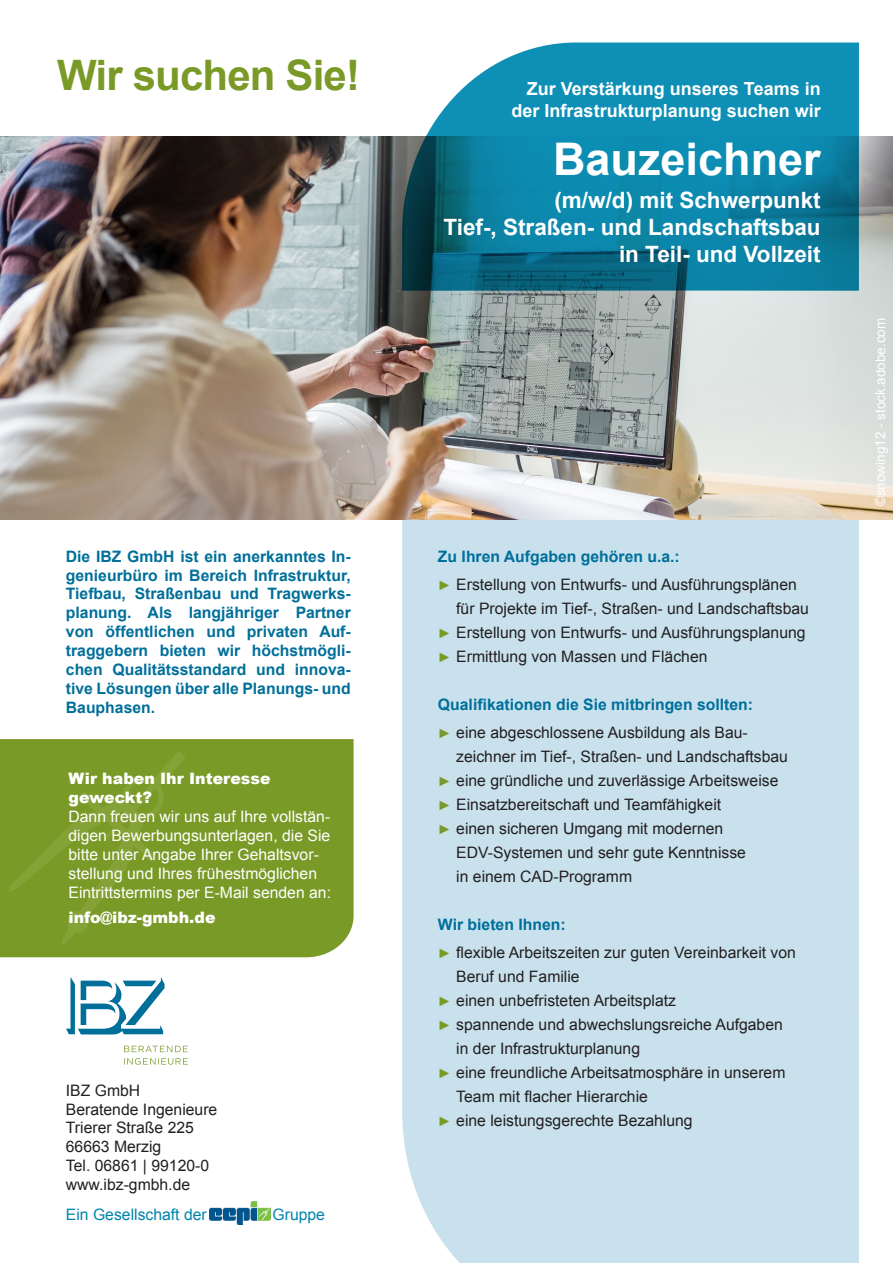
<style>
.page{position:relative;width:893px;height:1263px;background:#fff}
.page>*{position:absolute;margin:0;border:0;box-sizing:border-box;transform-origin:0 0}
.t1{font:700 45px "Arial";color:#fff}
.t2{font:700 42px "Arial";letter-spacing:-.02em;color:#799a27}
.t3{font:700 22.5px/27px "Arial";color:#fff;text-align:right}
.t4{font:700 18px/21.6px "Arial";color:#fff;text-align:right}
.t5{font:15.75px/18.9px "Arial";color:#231f20}
.t6{font:700 15.75px/18.9px "Arial";color:#006f9a}
.t7{font:15.75px/18.9px "Arial";color:#fff}
.t8{font:900 15.75px/18.9px "Arial";color:#fff}
.t9{font:15.75px "Arial";color:#0084ac}
.t10{font:13.5px "Arial";color:#fff}
.s1{font-weight:700;color:#006f9a}
.s2{font-weight:700;font-size:13.5px;color:#799a27}
.s3{font-size:13.5px;color:#799a27}
.s4{font-weight:400;color:#231f20}
</style>
<div class="page">
<div style="left:402px;top:519px;width:457px;height:744px;background:#c8e1ed"></div>
<img style="left:0;top:136px;width:893px;height:383px">
<div style="left:392px;top:32px;width:477px;height:269px;background:#fff;opacity:.9"></div>
<svg style="left:402px;top:43px;width:457px;height:248px;fill:#0c8bb0"></svg>
<div style="left:0;top:739px;width:354px;height:218px;background:#799a27"></div>
<svg style="left:8px;top:750px;width:178px;height:196px"></svg>
<img style="left:210px;top:1201px;width:60px;height:24px">
<svg style="left:66px;top:977px;width:99px;height:57px"></svg>
<svg style="left:124px;top:1058px;width:64px;height:7px"></svg>
<svg style="left:124px;top:1046px;width:64px;height:6px"></svg>
<h2 class="t2" style="left:57px;top:48px;width:304px">Wir suchen Sie!</h2>
<p class="t6" style="left:66px;top:547px;width:286px;text-align:justify">Die IBZ GmbH ist ein anerkanntes In&shy;genieurbüro im Bereich Infrastruktur, Tiefbau, Straßenbau und Tragwerks&shy;planung. Als langjähriger Partner von öffentlichen und privaten Auf&shy;traggebern bieten wir höchstmögli&shy;chen Qualitätsstandard und innova&shy;tive Lösungen über alle Planungs- und Bauphasen.</p>
<p class="t8" style="left:68px;top:769px;width:204px">Wir haben Ihr Interesse geweckt?</p>
<p class="t7" style="left:68px;top:807px;width:264px">Dann freuen wir uns auf Ihre vollstän&shy;digen Bewerbungsunterlagen, die Sie bitte unter Angabe Ihrer Gehaltsvor&shy;stellung und Ihres frühestmöglichen Eintrittstermins per E-Mail senden an:</p>
<p class="t8" style="left:68px;top:908px;width:149px">info@ibz-gmbh.de</p>
<p class="t5" style="left:66px;top:1081px;width:153px">IBZ GmbH<br>Beratende Ingenieure<br>Trierer Straße 225<br>66663 Merzig<br>Tel. 06861 | 99120-0 www.ibz-gmbh.de</p>
<p class="t9" style="left:66px;top:1204px;width:142px">Ein Gesellschaft der</p>
<p class="t9" style="left:273px;top:1204px;width:54px">Gruppe</p>
<p class="t4" style="left:512px;top:79px;width:311px">Zur Verstärkung unseres Teams in der Infrastrukturplanung suchen wir</p>
<h1 class="t1" style="left:553px;top:130px;width:269px">Bauzeichner</h1>
<h3 class="t3" style="left:444px;top:188px;width:379px">(m/w/d) mit Schwerpunkt<br>Tief-, Straßen- und Landschaftsbau in Teil- und Vollzeit</h3>
<p class="t5" style="left:438px;top:542px;width:360px;line-height:28.2px"><span class="s1">Zu Ihren Aufgaben gehören u.a.:<br></span><span class="s2">►</span> Erstellung von Entwurfs- und Ausführungsplänen</p>
<p class="t5" style="left:438px;top:596px;width:373px;line-height:24px;text-indent:18px">für Projekte im Tief-, Straßen- und Landschaftsbau <span class="s2">►</span> Erstellung von Entwurfs- und Ausführungsplanung <span class="s2">►</span> Ermittlung von Massen und Flächen</p>
<p class="t6" style="left:438px;top:691px;width:317px;line-height:28.2px">Qualifikationen die Sie mitbringen sollten: <span class="s3">►</span> <span class="s4">eine abgeschlossene Ausbildung als Bau-</span></p>
<p class="t5" style="left:456px;top:747px;width:333px">zeichner im Tief-, Straßen- und Landschaftsbau</p>
<p class="t5" style="left:438px;top:771px;width:342px"><span class="s2">►</span> eine gründliche und zuverlässige Arbeitsweise</p>
<p class="t5" style="left:438px;top:795px;width:285px"><span class="s2">►</span> Einsatzbereitschaft und Teamfähigkeit</p>
<p class="t5" style="left:438px;top:819px;width:287px"><span class="s2">►</span> einen sicheren Umgang mit modernen</p>
<p class="t5" style="left:456px;top:843px;width:291px">EDV-Systemen und sehr gute Kenntnisse</p>
<p class="t5" style="left:456px;top:867px;width:177px">in einem CAD-Programm</p>
<p class="t5" style="left:438px;top:911px;width:359px;line-height:28.2px"><span class="s1">Wir bieten Ihnen:<br></span><span class="s2">►</span> flexible Arbeitszeiten zur guten Vereinbarkeit von</p>
<p class="t5" style="left:456px;top:967px;width:125px">Beruf und Familie</p>
<p class="t5" style="left:438px;top:991px;width:240px"><span class="s2">►</span> einen unbefristeten Arbeitsplatz</p>
<p class="t5" style="left:438px;top:1015px;width:346px"><span class="s2">►</span> spannende und abwechslungsreiche Aufgaben</p>
<p class="t5" style="left:456px;top:1039px;width:185px">in der Infrastrukturplanung</p>
<p class="t5" style="left:438px;top:1063px;width:349px"><span class="s2">►</span> eine freundliche Arbeitsatmosphäre in unserem</p>
<p class="t5" style="left:456px;top:1087px;width:193px">Team mit flacher Hierarchie</p>
<p class="t5" style="left:438px;top:1111px;width:256px"><span class="s2">►</span> eine leistungsgerechte Bezahlung</p>
<p class="t10" style="left:872px;top:506px;width:190px;rotate:-90deg">©snowing12 - stock.adobe.com</p>
</div>
